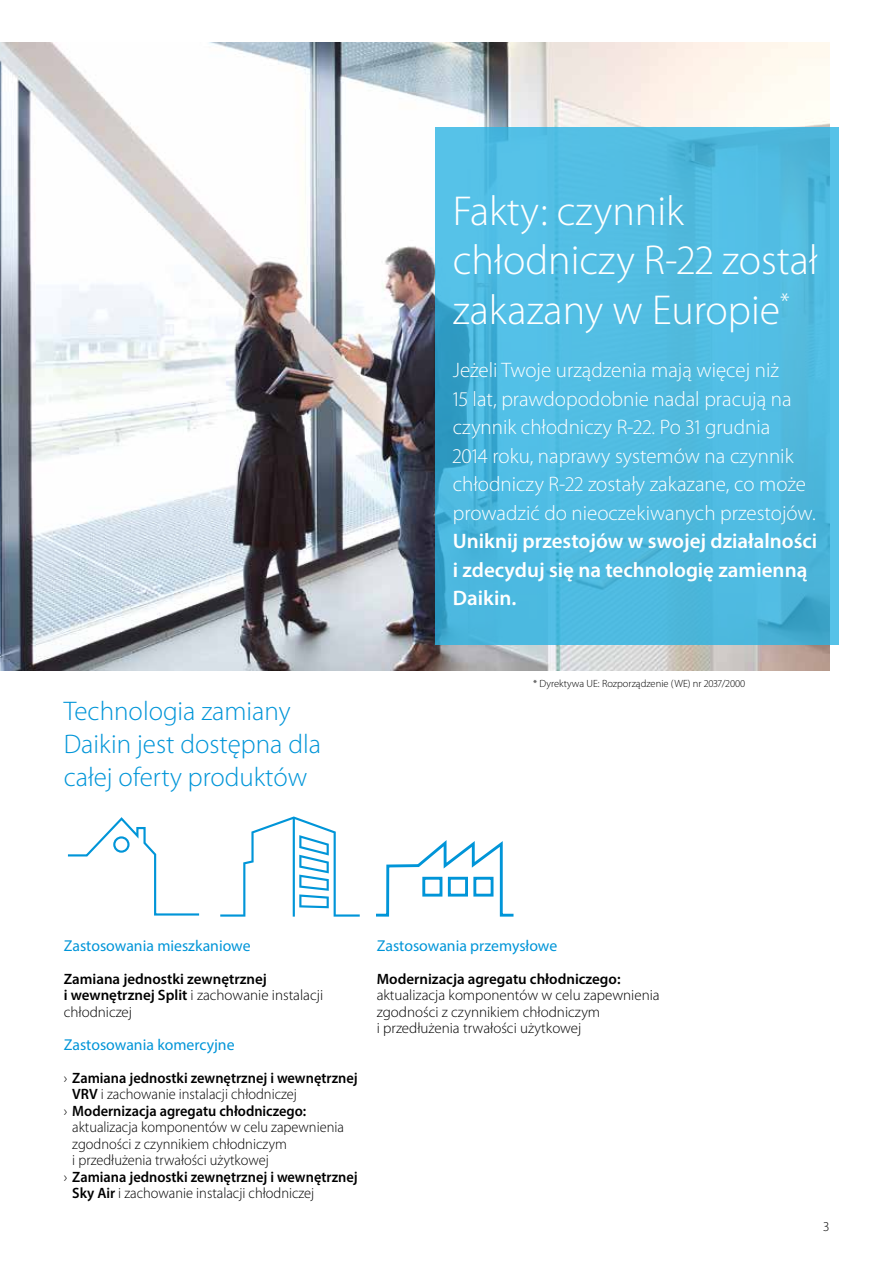
<style>
.page{position:relative;width:893px;height:1263px;background:#fff}
.page>*{position:absolute;margin:0;border:0;box-sizing:border-box;transform-origin:0 0}
.t1{font:300 42px/49.5px "Myriad Pro";color:#fff}
.t2{font:300 27px/33px "Myriad Pro";color:#0095d8}
.t3{font:300 21px/28.5px "Myriad Pro";color:#fff}
.t4{font:600 21px/28.5px "Myriad Pro";color:#fff}
.t5{font:15.75px "Myriad Pro";color:#0095d8}
.t6{font:300 15px "Myriad Pro";color:#000;scale:.96 1}
.t7{font:600 15px "Myriad Pro";color:#000;scale:.96 1}
.t8{font:600 15px/16.5px "Myriad Pro";color:#000}
.t9{font:300 15px/16.5px "Myriad Pro";color:#000}
.t10{font:300 13.5px "Myriad Pro";color:#000}
.t11{font:300 10.5px "Myriad Pro";color:#000}
.s1{font-weight:300}
.s2{font-weight:600}
</style>
<div class="page">
<img style="left:0;top:43px;width:829px;height:627px">
<svg style="left:435px;top:128px;width:404px;height:517px;background:#4ebae0"></svg>
<svg style="left:377px;top:840px;width:136px;height:77px"></svg>
<svg style="left:220px;top:816px;width:140px;height:101px"></svg>
<svg style="left:68px;top:817px;width:131px;height:98px"></svg>
<p class="t2" style="left:64px;top:694px;width:259px">Technologia zamiany<br>Daikin jest dostępna dla całej oferty produktów</p>
<h1 class="t1" style="left:453px;top:186px;width:367px">Fakty: czynnik chłodniczy R-22 został zakazany w Europie<sup>*</sup></h1>
<p class="t3" style="left:453px;top:356px;width:364px">Jeżeli Twoje urządzenia mają więcej niż<br>15 lat, prawdopodobnie nadal pracują na czynnik chłodniczy R-22. Po 31 grudnia<br>2014 roku, naprawy systemów na czynnik chłodniczy R-22 zostały zakazane, co może prowadzić do nieoczekiwanych przestojów.</p>
<p class="t4" style="left:453px;top:526px;width:366px">Uniknij przestojów w swojej działalności i zdecyduj się na technologię zamienną<br>Daikin.</p>
<p class="t11" style="left:533px;top:677px;width:214px">* Dyrektywa UE: Rozporządzenie (WE) nr 2037/2000</p>
<p class="t5" style="left:64px;top:936px;width:188px">Zastosowania mieszkaniowe</p>
<p class="t8" style="left:64px;top:970px;width:261px">Zamiana jednostki zewnętrznej<br>i wewnętrznej Split <span class="s1">i zachowanie instalacji chłodniczej</span></p>
<p class="t5" style="left:64px;top:1035px;width:172px">Zastosowania komercyjne</p>
<p class="t7" style="left:64px;top:1068px;width:308px"><span class="s1">›</span> Zamiana jednostki zewnętrznej i wewnętrznej</p>
<p class="t6" style="left:72px;top:1086px;width:235px"><span class="s2">VRV</span> i zachowanie instalacji chłodniczej</p>
<p class="t7" style="left:64px;top:1101px;width:254px"><span class="s1">›</span> Modernizacja agregatu chłodniczego:</p>
<p class="t6" style="left:72px;top:1119px;width:284px">aktualizacja komponentów w celu zapewnienia</p>
<p class="t6" style="left:72px;top:1135px;width:225px">zgodności z czynnikiem chłodniczym</p>
<p class="t6" style="left:72px;top:1152px;width:206px">i przedłużenia trwałości użytkowej</p>
<p class="t7" style="left:64px;top:1167px;width:308px"><span class="s1">›</span> Zamiana jednostki zewnętrznej i wewnętrznej</p>
<p class="t6" style="left:72px;top:1185px;width:254px"><span class="s2">Sky Air</span> i zachowanie instalacji chłodniczej</p>
<p class="t5" style="left:377px;top:936px;width:182px">Zastosowania przemysłowe</p>
<p class="t8" style="left:377px;top:970px;width:245px">Modernizacja agregatu chłodniczego:</p>
<p class="t9" style="left:377px;top:987px;width:284px">aktualizacja komponentów w celu zapewnienia zgodności z czynnikiem chłodniczym<br>i przedłużenia trwałości użytkowej</p>
<p class="t10" style="left:823px;top:1219px;width:7px">3</p>
</div>
